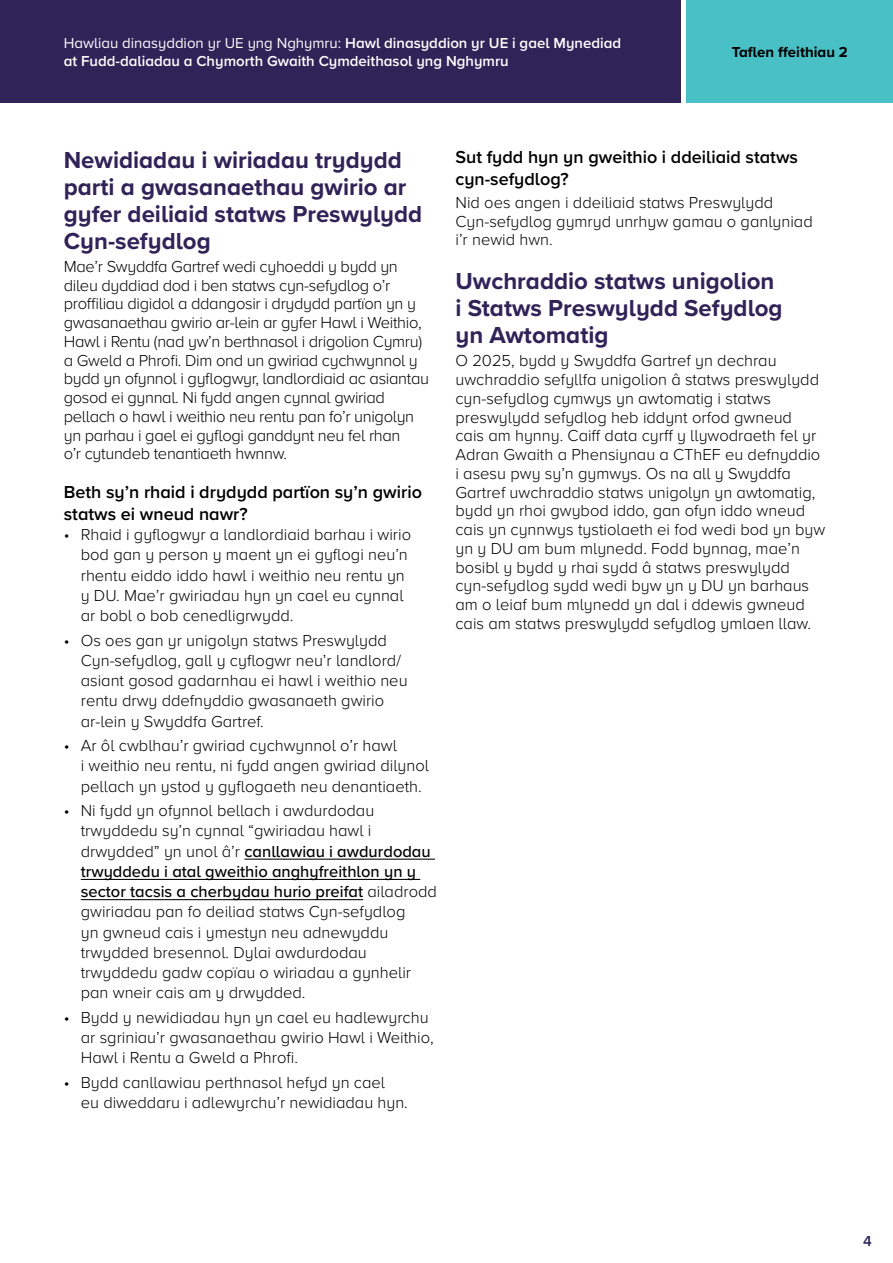
<style>
.page{position:relative;width:893px;height:1263px;background:#fff}
.page>*{position:absolute;margin:0;border:0;box-sizing:border-box;transform-origin:0 0}
.H3_Sub_Heading{font:700 24px/27px "Proxima Nova";color:#2f2358}
.H4_Sub_sub_heading_no_space{font:600 18px/21.8px "Proxima Nova";color:#000}
.H4_Sub_sub_heading{font:600 18px/21.8px "Proxima Nova";color:#000}
.Bullets{font:300 16.5px/20.2px "Proxima Nova";color:#000}
.Body_Text{font:300 16.5px/18.8px "Proxima Nova";color:#000}
.Body_Text-2{font:300 16.5px/18.8px "Proxima Nova";letter-spacing:-.02em;color:#000}
.Last_Bullet{font:300 16.5px/20.2px "Proxima Nova";color:#000}
.t1{font:600 15px/18px "Proxima Nova";color:#fff}
.t2{font:700 15px "Proxima Nova";color:#000}
.t3{font:600 15px "Proxima Nova";color:#2f2358}
.s1{font-weight:400}
.s2{font-weight:500}
</style>
<div class="page">
<div style="left:0;top:0;width:680px;height:102px;background:#2f2358"></div>
<div style="left:687px;top:0;width:206px;height:102px;background:#49bfc6"></div>
<hr style="left:244px;top:859px;width:191px;height:1px;background:#000">
<hr style="left:81px;top:879px;width:339px;height:1px;background:#000">
<hr style="left:81px;top:899px;width:282px;height:1px;background:#000">
<p class="t1" style="left:64px;top:34px;width:559px"><span class="s1">Hawliau dinasyddion yr UE yng Nghymru:</span> Hawl dinasyddion yr UE i gael Mynediad at Fudd-daliadau a Chymorth Gwaith Cymdeithasol yng Nghymru</p>
<p class="t2" style="left:732px;top:41px;width:118px">Taflen ffeithiau 2</p>
<h3 class="H3_Sub_Heading" style="left:64px;top:146px;width:360px">Newidiadau i wiriadau trydydd parti a gwasanaethau gwirio ar gyfer deiliaid statws Preswylydd<br>Cyn-sefydlog</h3>
<p class="Body_Text-2" style="left:64px;top:256px;width:367px">Mae’r Swyddfa Gartref wedi cyhoeddi y bydd yn dileu dyddiad dod i ben statws cyn-sefydlog o’r proffiliau digidol a ddangosir i drydydd partïon yn y gwasanaethau gwirio ar-lein ar gyfer Hawl i Weithio, Hawl i Rentu (nad yw’n berthnasol i drigolion Cymru) a Gweld a Phrofi. Dim ond un gwiriad cychwynnol y bydd yn ofynnol i gyflogwyr, landlordiaid ac asiantau gosod ei gynnal. Ni fydd angen cynnal gwiriad pellach o hawl i weithio neu rentu pan fo’r unigolyn yn parhau i gael ei gyflogi ganddynt neu fel rhan<br>o’r cytundeb tenantiaeth hwnnw.</p>
<h4 class="H4_Sub_sub_heading_no_space" style="left:64px;top:481px;width:360px">Beth sy’n rhaid i drydydd partïon sy’n gwirio statws ei wneud nawr?</h4>
<p class="Bullets" style="left:81px;top:524px;width:332px;text-indent:-17px">• Rhaid i gyflogwyr a landlordiaid barhau i wirio bod gan y person y maent yn ei gyflogi neu’n rhentu eiddo iddo hawl i weithio neu rentu yn y DU. Mae’r gwiriadau hyn yn cael eu cynnal ar bobl o bob cenedligrwydd.</p>
<p class="Bullets" style="left:81px;top:629px;width:328px;text-indent:-17px">• Os oes gan yr unigolyn statws Preswylydd Cyn-sefydlog, gall y cyflogwr neu’r landlord/ asiant gosod gadarnhau ei hawl i weithio neu rentu drwy ddefnyddio gwasanaeth gwirio ar-lein y Swyddfa Gartref.</p>
<p class="Bullets" style="left:81px;top:735px;width:350px;text-indent:-17px">• Ar ôl cwblhau’r gwiriad cychwynnol o’r hawl<br>i weithio neu rentu, ni fydd angen gwiriad dilynol pellach yn ystod y gyflogaeth neu denantiaeth.</p>
<p class="Bullets" style="left:81px;top:800px;width:358px;text-indent:-17px">• Ni fydd yn ofynnol bellach i awdurdodau trwyddedu sy’n cynnal “gwiriadau hawl i drwydded” yn unol â’r <span class="s2">canllawiau i awdurdodau trwyddedu i atal gweithio anghyfreithlon yn y sector tacsis a cherbydau hurio preifat</span> ailadrodd gwiriadau pan fo deiliad statws Cyn-sefydlog<br>yn gwneud cais i ymestyn neu adnewyddu trwydded bresennol. Dylai awdurdodau trwyddedu gadw copïau o wiriadau a gynhelir pan wneir cais am y drwydded.</p>
<p class="Bullets" style="left:81px;top:1006px;width:354px;text-indent:-17px">• Bydd y newidiadau hyn yn cael eu hadlewyrchu ar sgriniau’r gwasanaethau gwirio Hawl i Weithio,<br>Hawl i Rentu a Gweld a Phrofi.</p>
<p class="Last_Bullet" style="left:81px;top:1071px;width:329px;text-indent:-17px">• Bydd canllawiau perthnasol hefyd yn cael<br>eu diweddaru i adlewyrchu’r newidiadau hyn.</p>
<h4 class="H4_Sub_sub_heading" style="left:455px;top:146px;width:344px">Sut fydd hyn yn gweithio i ddeiliaid statws cyn-sefydlog?</h4>
<p class="Body_Text" style="left:455px;top:192px;width:359px">Nid oes angen i ddeiliaid statws Preswylydd<br>Cyn-sefydlog gymryd unrhyw gamau o ganlyniad i’r newid hwn.</p>
<h3 class="H3_Sub_Heading" style="left:455px;top:267px;width:329px">Uwchraddio statws unigolion i Statws Preswylydd Sefydlog yn Awtomatig</h3>
<p class="Body_Text" style="left:455px;top:351px;width:371px">O 2025, bydd y Swyddfa Gartref yn dechrau uwchraddio sefyllfa unigolion â statws preswylydd cyn-sefydlog cymwys yn awtomatig i statws preswylydd sefydlog heb iddynt orfod gwneud<br>cais am hynny. Caiff data cyrff y llywodraeth fel yr Adran Gwaith a Phensiynau a CThEF eu defnyddio i asesu pwy sy’n gymwys. Os na all y Swyddfa Gartref uwchraddio statws unigolyn yn awtomatig, bydd yn rhoi gwybod iddo, gan ofyn iddo wneud cais yn cynnwys tystiolaeth ei fod wedi bod yn byw yn y DU am bum mlynedd. Fodd bynnag, mae’n bosibl y bydd y rhai sydd â statws preswylydd cyn‑sefydlog sydd wedi byw yn y DU yn barhaus am o leiaf bum mlynedd yn dal i ddewis gwneud cais am statws preswylydd sefydlog ymlaen llaw.</p>
<p class="t3" style="left:863px;top:1229px;width:10px">4</p>
</div>
